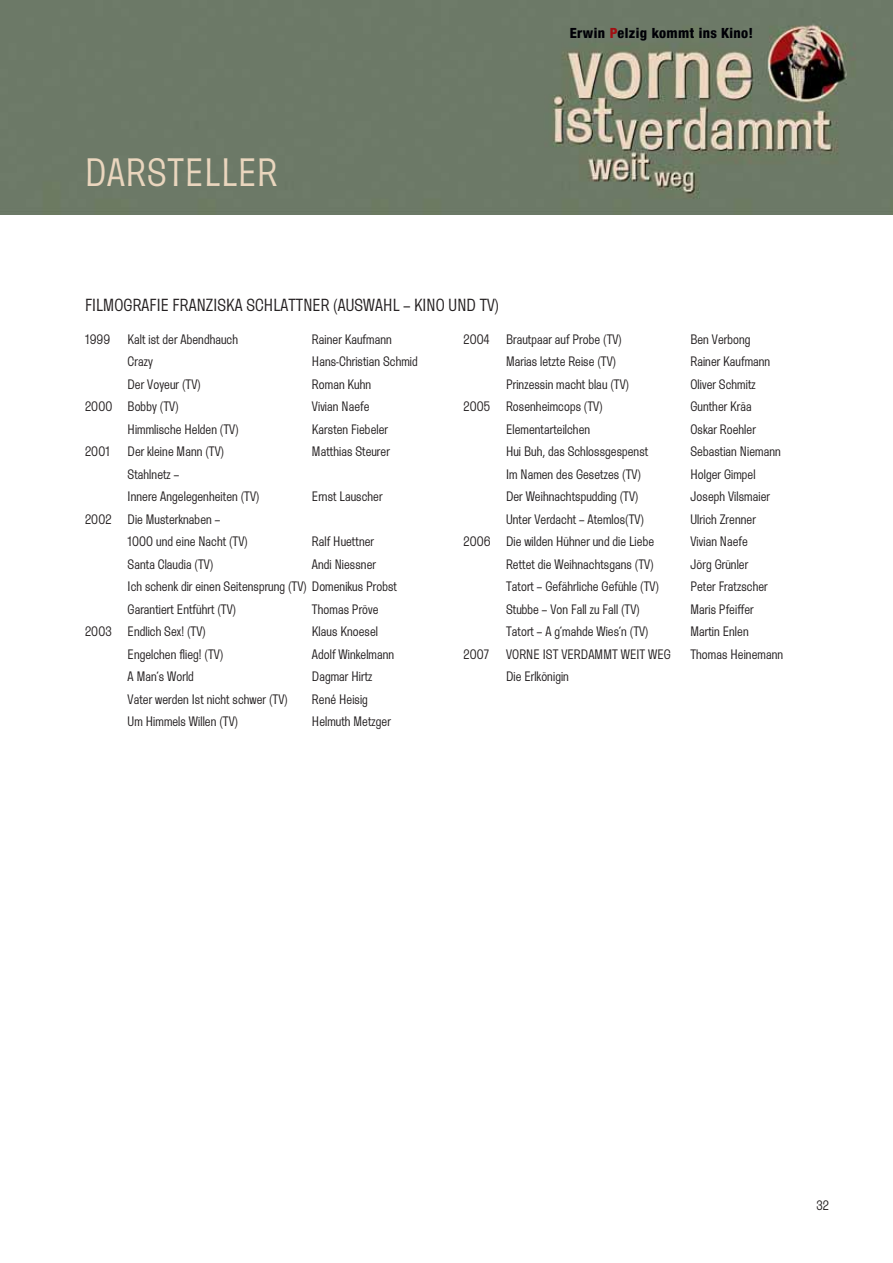
<style>
.page{position:relative;width:893px;height:1263px;background:#fff}
.page>*{position:absolute;margin:0;border:0;box-sizing:border-box;transform-origin:0 0}
.t1{font:39px "Cg Westerveldt Lt";letter-spacing:.03em;color:#ead6be}
.t2{font:17.25px "Cg Westerveldt Lt";letter-spacing:.01em;color:#231f20}
.t3{font:800 condensed 14.1px "Helvetica Neue";letter-spacing:.025em;color:#000006}
.t4{font:13.5px/22.5px "Cg Westerveldt Lt";letter-spacing:.01em;color:#231f20}
.s1{color:#a10f13}
</style>
<div class="page">
<img style="left:0;top:0;width:893px;height:215px">
<h1 class="t1" style="left:85px;top:158px;width:194px">DARSTELLER</h1>
<p class="t2" style="left:85px;top:299px;width:416px">FILMOGRAFIE FRANZISKA SCHLATTNER (AUSWAHL – KINO UND TV)</p>
<p class="t3" style="left:570px;top:28px;width:185px">Erwin <span class="s1">P</span>elzig kommt ins Kino!</p>
<p class="t4" style="left:85px;top:329px;width:27px">1999</p>
<p class="t4" style="left:128px;top:329px;width:112px">Kalt ist der Abendhauch</p>
<p class="t4" style="left:312px;top:329px;width:81px">Rainer Kaufmann</p>
<p class="t4" style="left:128px;top:352px;width:27px">Crazy</p>
<p class="t4" style="left:312px;top:352px;width:107px">Hans-Christian Schmid</p>
<p class="t4" style="left:128px;top:374px;width:75px">Der Voyeur (TV)</p>
<p class="t4" style="left:312px;top:374px;width:61px">Roman Kuhn</p>
<p class="t4" style="left:85px;top:397px;width:95px">2000 Bobby (TV)</p>
<p class="t4" style="left:312px;top:397px;width:59px">Vivian Naefe</p>
<p class="t4" style="left:128px;top:419px;width:113px">Himmlische Helden (TV)</p>
<p class="t4" style="left:312px;top:419px;width:78px">Karsten Fiebeler</p>
<p class="t4" style="left:85px;top:442px;width:26px">2001</p>
<p class="t4" style="left:128px;top:442px;width:98px">Der kleine Mann (TV)</p>
<p class="t4" style="left:312px;top:442px;width:79px">Matthias Steurer</p>
<p class="t4" style="left:128px;top:464px;width:134px">Stahlnetz –<br>Innere Angelegenheiten (TV)</p>
<p class="t4" style="left:312px;top:487px;width:72px">Ernst Lauscher</p>
<p class="t4" style="left:128px;top:509px;width:122px;text-indent:-43px">2002 Die Musterknaben –<br>1000 und eine Nacht (TV)</p>
<p class="t4" style="left:312px;top:532px;width:64px">Ralf Huettner</p>
<p class="t4" style="left:128px;top:554px;width:87px">Santa Claudia (TV)</p>
<p class="t4" style="left:128px;top:554px;width:271px;text-indent:184px">Andi Niessner<br>Ich schenk dir einen Seitensprung (TV) Domenikus Probst<br>Garantiert Entführt (TV)</p>
<p class="t4" style="left:312px;top:599px;width:68px">Thomas Pröve</p>
<p class="t4" style="left:85px;top:622px;width:122px">2003 Endlich Sex! (TV)</p>
<p class="t4" style="left:312px;top:622px;width:67px">Klaus Knoesel</p>
<p class="t4" style="left:128px;top:644px;width:97px">Engelchen flieg! (TV)</p>
<p class="t4" style="left:312px;top:644px;width:84px">Adolf Winkelmann</p>
<p class="t4" style="left:128px;top:667px;width:68px">A Man´s World</p>
<p class="t4" style="left:312px;top:667px;width:62px">Dagmar Hirtz</p>
<p class="t4" style="left:128px;top:689px;width:162px">Vater werden Ist nicht schwer (TV)</p>
<p class="t4" style="left:312px;top:689px;width:57px">René Heisig</p>
<p class="t4" style="left:128px;top:712px;width:112px">Um Himmels Willen (TV)</p>
<p class="t4" style="left:312px;top:712px;width:80px">Helmuth Metzger</p>
<p class="t4" style="left:463px;top:329px;width:160px">2004 Brautpaar auf Probe (TV)</p>
<p class="t4" style="left:690px;top:329px;width:62px">Ben Verbong</p>
<p class="t4" style="left:506px;top:352px;width:112px">Marias letzte Reise (TV)</p>
<p class="t4" style="left:690px;top:352px;width:81px">Rainer Kaufmann</p>
<p class="t4" style="left:506px;top:374px;width:125px">Prinzessin macht blau (TV)</p>
<p class="t4" style="left:690px;top:374px;width:67px">Oliver Schmitz</p>
<p class="t4" style="left:463px;top:397px;width:141px">2005 Rosenheimcops (TV)</p>
<p class="t4" style="left:690px;top:397px;width:63px">Gunther Kräa</p>
<p class="t4" style="left:506px;top:419px;width:86px">Elementarteilchen</p>
<p class="t4" style="left:690px;top:419px;width:67px">Oskar Roehler</p>
<p class="t4" style="left:506px;top:442px;width:144px">Hui Buh, das Schlossgespenst</p>
<p class="t4" style="left:690px;top:442px;width:92px">Sebastian Niemann</p>
<p class="t4" style="left:506px;top:464px;width:137px">Im Namen des Gesetzes (TV)</p>
<p class="t4" style="left:690px;top:464px;width:67px">Holger Gimpel</p>
<p class="t4" style="left:506px;top:487px;width:134px">Der Weihnachtspudding (TV)</p>
<p class="t4" style="left:690px;top:487px;width:81px">Joseph Vilsmaier</p>
<p class="t4" style="left:506px;top:509px;width:140px">Unter Verdacht – Atemlos(TV)</p>
<p class="t4" style="left:690px;top:509px;width:67px">Ulrich Zrenner</p>
<p class="t4" style="left:463px;top:532px;width:192px">2006 Die wilden Hühner und die Liebe</p>
<p class="t4" style="left:690px;top:532px;width:59px">Vivian Naefe</p>
<p class="t4" style="left:506px;top:554px;width:149px">Rettet die Weihnachtsgans (TV)</p>
<p class="t4" style="left:690px;top:554px;width:59px">Jörg Grünler</p>
<p class="t4" style="left:506px;top:577px;width:155px">Tatort – Gefährliche Gefühle (TV)</p>
<p class="t4" style="left:690px;top:577px;width:79px">Peter Fratzscher</p>
<p class="t4" style="left:506px;top:599px;width:135px">Stubbe – Von Fall zu Fall (TV)</p>
<p class="t4" style="left:690px;top:599px;width:65px">Maris Pfeiffer</p>
<p class="t4" style="left:506px;top:622px;width:144px">Tatort – A g´mahde Wies´n (TV)</p>
<p class="t4" style="left:690px;top:622px;width:60px">Martin Enlen</p>
<p class="t4" style="left:463px;top:644px;width:27px">2007</p>
<p class="t4" style="left:506px;top:644px;width:166px">VORNE IST VERDAMMT WEIT WEG</p>
<p class="t4" style="left:690px;top:644px;width:94px">Thomas Heinemann</p>
<p class="t4" style="left:506px;top:667px;width:64px">Die Erlkönigin</p>
<p class="t4" style="left:816px;top:1196px;width:14px">32</p>
</div>
